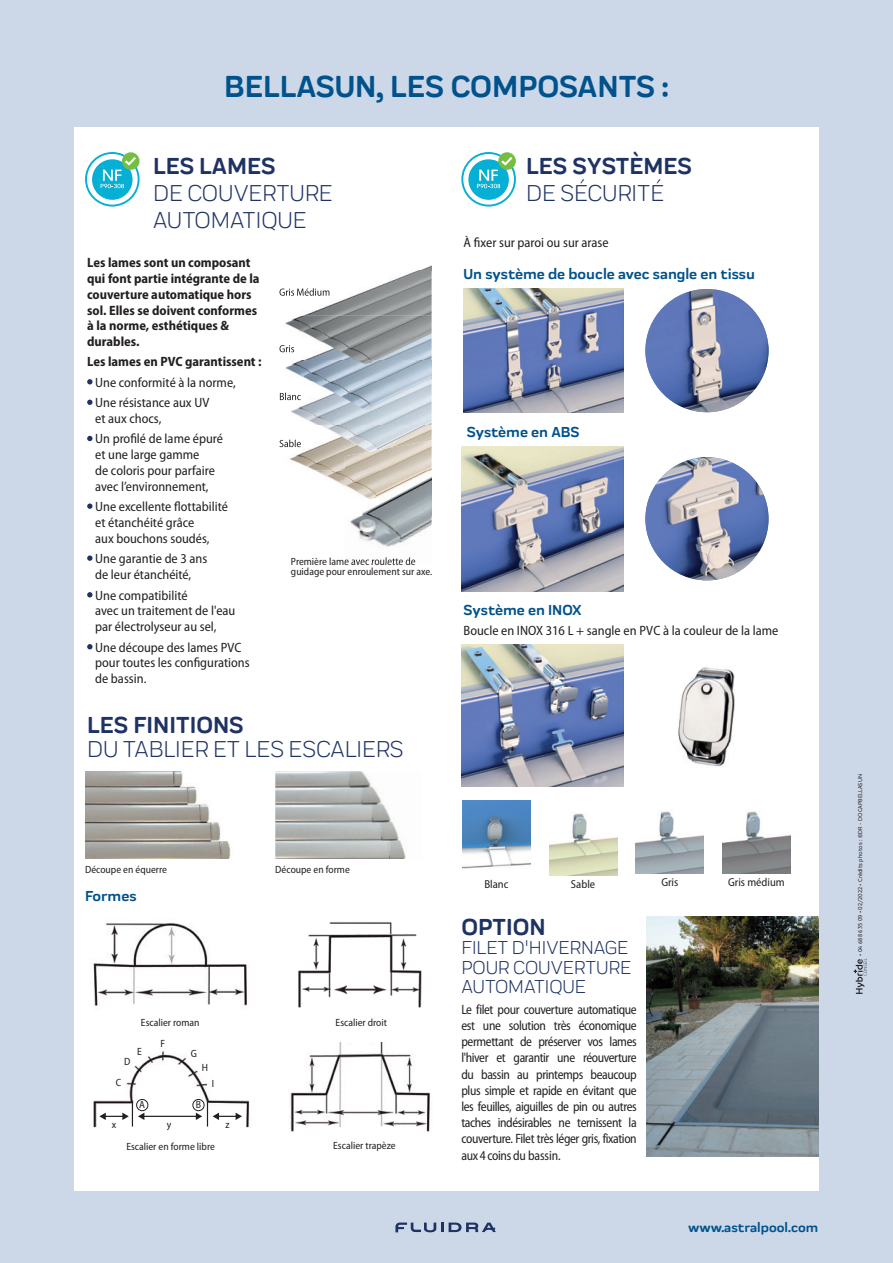
<style>
.page{position:relative;width:893px;height:1263px;background:#ccd7e8}
.page>*{position:absolute;margin:0;border:0;box-sizing:border-box;transform-origin:0 0}
.t1{font:700 31.5px "Praktika Rnd";color:#00528c}
.t2{font:24px/27px "Praktika Rnd";color:#1e3264}
.t3{font:700 24px "Praktika Rnd";color:#1e3264}
.t4{font:19.5px/19.5px "Praktika Rnd";color:#1e3264}
.t5{font:700 15px "Praktika Rnd";color:#00528c}
.t6{font:semi-condensed 13.5px/15.8px "Myriad Pro";color:#231f20}
.t7{font:semi-condensed 13.5px/16.2px "Myriad Pro";color:#231f20;text-align:justify;scale:.94 1}
.t8{font:700 semi-condensed 13.5px/15.8px "Myriad Pro";color:#231f20}
.t9{font:700 13.5px "Praktika Rnd";color:#00528c}
.t10{font:semi-condensed 11.55px "Myriad Pro";color:#231f20}
.t11{font:semi-condensed 10.5px/10.5px "Myriad Pro";color:#231f20}
.t12{font:500 6px "Branding";color:#231f20}
</style>
<div class="page">
<div style="left:74px;top:128px;width:745px;height:1063px;background:#fff"></div>
<img style="left:678px;top:667px;width:57px;height:100px">
<img style="left:636px;top:811px;width:68px;height:63px">
<img style="left:462px;top:800px;width:68px;height:69px">
<img style="left:549px;top:813px;width:68px;height:62px">
<img style="left:722px;top:811px;width:68px;height:63px">
<svg style="left:87px;top:379px;width:6px;height:5px"></svg>
<svg style="left:87px;top:400px;width:6px;height:5px"></svg>
<svg style="left:87px;top:436px;width:6px;height:5px"></svg>
<svg style="left:87px;top:503px;width:6px;height:6px"></svg>
<svg style="left:87px;top:555px;width:6px;height:6px"></svg>
<svg style="left:87px;top:592px;width:6px;height:5px"></svg>
<svg style="left:87px;top:644px;width:6px;height:5px"></svg>
<img style="left:345px;top:470px;width:87px;height:77px">
<img style="left:345px;top:557px;width:71px;height:5px">
<img style="left:314px;top:470px;width:31px;height:16px">
<img style="left:279px;top:361px;width:153px;height:109px">
<img style="left:280px;top:440px;width:21px;height:7px">
<img style="left:280px;top:393px;width:21px;height:7px">
<img style="left:281px;top:265px;width:151px;height:96px">
<img style="left:279px;top:288px;width:50px;height:8px">
<img style="left:279px;top:345px;width:15px;height:7px">
<img style="left:290px;top:1042px;width:140px;height:90px">
<img style="left:298px;top:922px;width:124px;height:86px">
<img style="left:93px;top:923px;width:154px;height:83px">
<img style="left:93px;top:1051px;width:157px;height:77px">
<hr style="left:141px;top:1116px;width:57px;height:1px;background:#231f20">
<svg style="left:99px;top:1101px;width:45px;height:25px"></svg>
<svg style="left:196px;top:1101px;width:46px;height:25px"></svg>
<div style="left:136px;top:1099px;width:12px;height:12px;border:1px solid #231f20;border-radius:50%"></div>
<div style="left:192px;top:1099px;width:12px;height:12px;border:1px solid #231f20;border-radius:50%"></div>
<svg style="left:461px;top:152px;width:55px;height:55px"></svg>
<svg style="left:85px;top:152px;width:55px;height:55px"></svg>
<svg style="left:853px;top:958px;width:14px;height:36px"></svg>
<img style="left:646px;top:917px;width:173px;height:239px">
<svg style="left:395px;top:1222px;width:101px;height:10px"></svg>
<img style="left:463px;top:288px;width:160px;height:124px">
<img style="left:461px;top:446px;width:162px;height:145px">
<img style="left:461px;top:644px;width:162px;height:143px">
<img style="left:85px;top:772px;width:146px;height:87px">
<img style="left:275px;top:771px;width:131px;height:88px">
<img style="left:645px;top:289px;width:124px;height:123px;border-radius:62px">
<img style="left:645px;top:457px;width:124px;height:123px;border-radius:62px">
<h1 class="t1" style="left:224px;top:61px;width:446px">BELLASUN, LES COMPOSANTS :</h1>
<h2 class="t3" style="left:153px;top:147px;width:124px">LES LAMES</h2>
<h2 class="t2" style="left:153px;top:178px;width:181px">DE COUVERTURE<br>AUTOMATIQUE</h2>
<p class="t8" style="left:87px;top:255px;width:174px">Les lames sont un composant qui font partie intégrante de la couverture automatique hors sol. Elles se doivent conformes à la norme, esthétiques &amp; durables.</p>
<p class="t8" style="left:87px;top:354px;width:176px">Les lames en PVC garantissent :</p>
<p class="t6" style="left:95px;top:372px;width:142px;line-height:20.4px">Une conformité à la norme,<br>Une résistance aux UV</p>
<p class="t6" style="left:95px;top:408px;width:129px;line-height:20.4px">et aux chocs,<br>Un profilé de lame épuré</p>
<p class="t6" style="left:95px;top:447px;width:121px">et une large gamme de coloris pour parfaire avec l’environnement,</p>
<p class="t6" style="left:95px;top:499px;width:134px">Une excellente flottabilité et étanchéité grâce<br>aux bouchons soudés,</p>
<p class="t6" style="left:95px;top:551px;width:114px;line-height:16.2px">Une garantie de 3 ans de leur étanchéité,</p>
<p class="t6" style="left:95px;top:587px;width:142px">Une compatibilité<br>avec un traitement de l'eau par électrolyseur au sel,</p>
<p class="t6" style="left:95px;top:639px;width:156px">Une découpe des lames PVC pour toutes les configurations de bassin.</p>
<p class="t11" style="left:291px;top:556px;width:143px">Première lame avec roulette de guidage pour enroulement sur axe.</p>
<h2 class="t3" style="left:87px;top:706px;width:158px">LES FINITIONS</h2>
<h2 class="t2" style="left:87px;top:734px;width:318px">DU TABLIER ET LES ESCALIERS</h2>
<h2 class="t3" style="left:526px;top:147px;width:167px">LES SYSTÈMES</h2>
<h2 class="t2" style="left:526px;top:178px;width:139px">DE SÉCURITÉ</h2>
<p class="t6" style="left:464px;top:235px;width:147px">À fixer sur paroi ou sur arase</p>
<p class="t5" style="left:463px;top:262px;width:293px">Un système de boucle avec sangle en tissu</p>
<p class="t5" style="left:467px;top:420px;width:114px">Système en ABS</p>
<p class="t5" style="left:463px;top:598px;width:120px">Système en INOX</p>
<p class="t6" style="left:463px;top:623px;width:316px">Boucle en INOX 316 L + sangle en PVC à la couleur de la lame</p>
<p class="t11" style="left:85px;top:864px;width:83px">Découpe en équerre</p>
<p class="t11" style="left:275px;top:864px;width:76px">Découpe en forme</p>
<p class="t5" style="left:85px;top:884px;width:53px">Formes</p>
<p class="t11" style="left:141px;top:1017px;width:60px">Escalier roman</p>
<p class="t11" style="left:336px;top:1017px;width:53px">Escalier droit</p>
<p class="t11" style="left:137px;top:1047px;width:6px">E</p>
<p class="t11" style="left:124px;top:1057px;width:8px">D</p>
<p class="t11" style="left:160px;top:1038px;width:6px">F</p>
<p class="t11" style="left:191px;top:1049px;width:8px">G</p>
<p class="t11" style="left:202px;top:1062px;width:8px">H</p>
<p class="t11" style="left:116px;top:1077px;width:7px">C</p>
<p class="t11" style="left:212px;top:1078px;width:4px">I</p>
<p class="t11" style="left:139px;top:1100px;width:7px">A</p>
<p class="t11" style="left:196px;top:1100px;width:7px">B</p>
<p class="t11" style="left:112px;top:1119px;width:6px">x</p>
<p class="t11" style="left:167px;top:1119px;width:6px">y</p>
<p class="t11" style="left:225px;top:1119px;width:6px">z</p>
<p class="t11" style="left:126px;top:1141px;width:90px">Escalier en forme libre</p>
<p class="t11" style="left:333px;top:1140px;width:64px">Escalier trapèze</p>
<p class="t10" style="left:484px;top:877px;width:26px">Blanc</p>
<p class="t10" style="left:571px;top:877px;width:26px">Sable</p>
<p class="t10" style="left:661px;top:876px;width:18px">Gris</p>
<p class="t10" style="left:728px;top:876px;width:58px">Gris médium</p>
<h2 class="t3" style="left:461px;top:908px;width:86px">OPTION</h2>
<h3 class="t4" style="left:461px;top:936px;width:171px">FILET D'HIVERNAGE<br>POUR COUVERTURE<br>AUTOMATIQUE</h3>
<p class="t7" style="left:461px;top:1001px;width:188px">Le filet pour couverture automatique est une solution très économique permettant de préserver vos lames l'hiver et garantir une réouverture du bassin au printemps beaucoup plus simple et rapide en évitant que les feuilles, aiguilles de pin ou autres taches indésirables ne ternissent la couverture. Filet très léger gris, fixation aux 4 coins du bassin.</p>
<p class="t9" style="left:688px;top:1217px;width:132px">www.astralpool.com</p>
<p class="t12" style="left:857px;top:956px;width:183px;rotate:-90deg">• 04 68 86 35 09 • 02/2022 • Crédits photos : ©DR - DOCAPBELLASUN</p>
</div>
